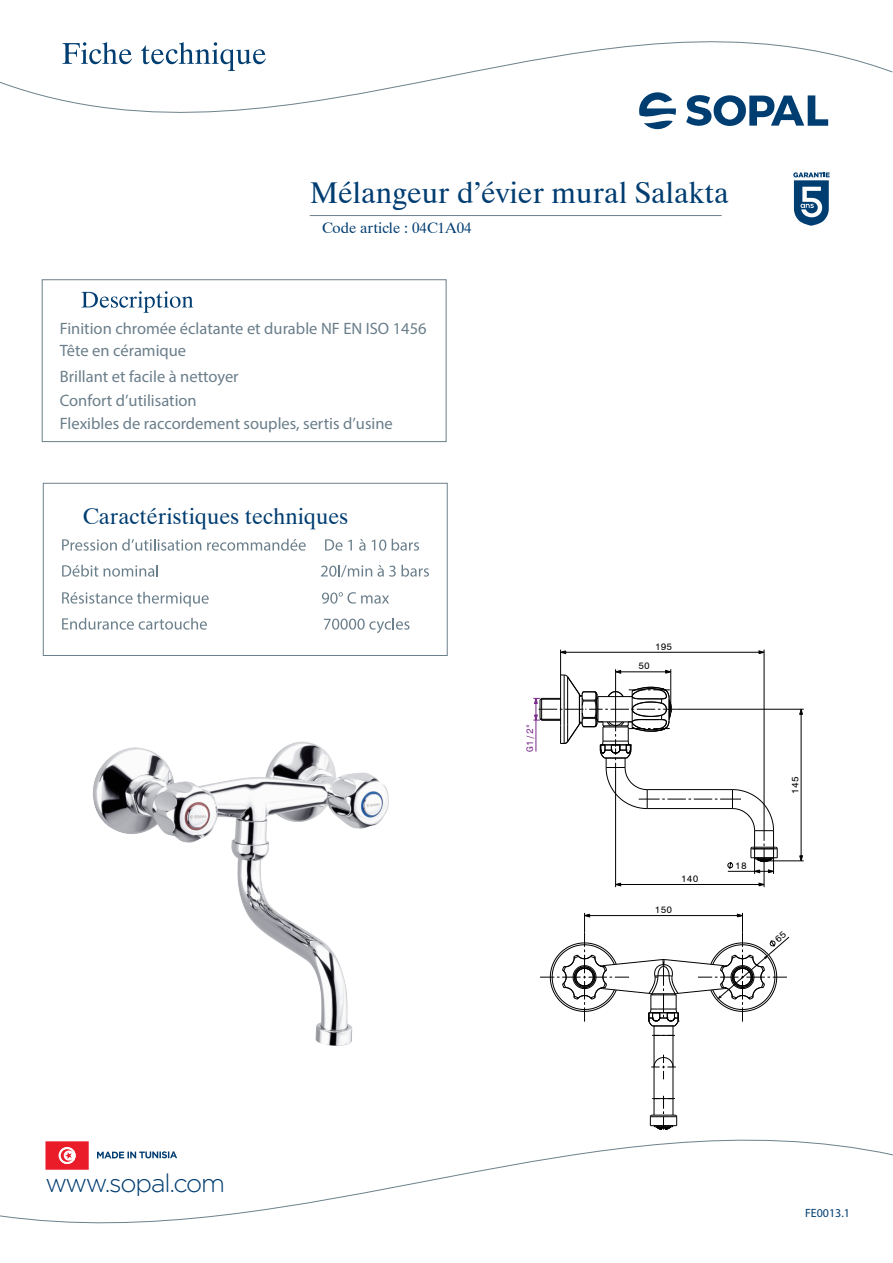
<style>
.page{position:relative;width:893px;height:1263px;background:#fff}
.page>*{position:absolute;margin:0;border:0;box-sizing:border-box;transform-origin:0 0}
.t1{font:30px "Dutch 801 BT";color:#003d71}
.t2{font:300 25.2px "Gotham";letter-spacing:-.055em;color:#003d71}
.t3{font:22.5px "Dutch 801 BT";color:#003d71}
.t4{font:16.5px/23.7px "Myriad Pro";color:#6a7e8a}
.t5{font:15px "Dutch 801 BT";color:#003d71}
.t6{font:12px "Myriad Pro";color:#003d71}
.t7{font:9.45px "Monospace 821 BT";color:#000001}
.t8{font:9.45px "Monospace 821 BT";color:#79298b}
</style>
<div class="page">
<svg style="left:793px;top:191px;width:36px;height:35px"></svg>
<hr style="left:310px;top:215px;width:412px;height:1px;background:#6d818c">
<svg style="left:0;top:1091px;width:893px;height:133px"></svg>
<svg style="left:0;top:41px;width:893px;height:150px"></svg>
<svg style="left:62px;top:539px;width:139px;height:12px"></svg>
<svg style="left:207px;top:539px;width:99px;height:12px"></svg>
<svg style="left:325px;top:539px;width:27px;height:12px"></svg>
<svg style="left:359px;top:539px;width:7px;height:12px"></svg>
<svg style="left:372px;top:540px;width:14px;height:11px"></svg>
<svg style="left:392px;top:539px;width:27px;height:12px"></svg>
<svg style="left:62px;top:565px;width:36px;height:12px"></svg>
<svg style="left:104px;top:565px;width:54px;height:12px"></svg>
<svg style="left:321px;top:565px;width:108px;height:12px"></svg>
<svg style="left:62px;top:592px;width:147px;height:15px"></svg>
<svg style="left:322px;top:592px;width:67px;height:12px"></svg>
<svg style="left:62px;top:618px;width:145px;height:12px"></svg>
<svg style="left:324px;top:618px;width:85px;height:15px"></svg>
<div style="left:43px;top:483px;width:405px;height:173px;border:1px solid #6c808c"></div>
<div style="left:42px;top:279px;width:404px;height:163px;border:1px solid #6a7e8a"></div>
<svg style="left:81px;top:291px;width:112px;height:22px"></svg>
<hr style="left:765px;top:860px;width:39px;height:1px;background:#000001">
<hr style="left:676px;top:709px;width:128px;height:1px;background:#000001">
<svg style="left:799px;top:708px;width:4px;height:7px"></svg>
<svg style="left:799px;top:855px;width:4px;height:7px"></svg>
<hr style="left:801px;top:714px;width:1px;height:142px;background:#000001">
<svg style="left:533px;top:650px;width:245px;height:237px"></svg>
<hr style="left:621px;top:671px;width:45px;height:1px;background:#000001">
<hr style="left:673px;top:1035px;width:1px;height:32px;background:#000001">
<hr style="left:654px;top:1035px;width:1px;height:32px;background:#000001">
<hr style="left:673px;top:1067px;width:1px;height:31px;background:#000001">
<hr style="left:654px;top:1067px;width:1px;height:31px;background:#000001">
<svg style="left:651px;top:1055px;width:25px;height:24px"></svg>
<svg style="left:650px;top:1096px;width:27px;height:34px"></svg>
<img style="left:93px;top:741px;width:296px;height:305px">
<svg style="left:540px;top:913px;width:249px;height:123px"></svg>
<h1 class="t1" style="left:310px;top:174px;width:421px">Mélangeur d’évier mural Salakta</h1>
<p class="t5" style="left:322px;top:219px;width:151px">Code article : 04C1A04</p>
<p class="t4" style="left:60px;top:317px;width:368px">Finition chromée éclatante et durable NF EN ISO 1456</p>
<p class="t4" style="left:60px;top:364px;width:180px">Brillant et facile à nettoyer<br>Confort d’utilisation</p>
<p class="t4" style="left:60px;top:338px;width:128px">Tête en céramique</p>
<p class="t4" style="left:60px;top:411px;width:334px">Flexibles de raccordement souples, sertis d’usine</p>
<h3 class="t3" style="left:83px;top:503px;width:267px">Caractéristiques techniques</h3>
<p class="t8" style="left:524px;top:751px;width:30px;rotate:-90deg">G1/2"</p>
<p class="t7" style="left:655px;top:640px;width:19px">195</p>
<p class="t7" style="left:638px;top:660px;width:13px">50</p>
<p class="t7" style="left:655px;top:904px;width:19px">150</p>
<p class="t7" style="left:681px;top:873px;width:19px">140</p>
<p class="t7" style="left:735px;top:859px;width:13px">18</p>
<p class="t7" style="left:789px;top:794px;width:19px;rotate:-90deg">145</p>
<h2 class="t2" style="left:45px;top:1169px;width:181px">www.sopal.com</h2>
<p class="t6" style="left:805px;top:1205px;width:47px">FE0013.1</p>
</div>
